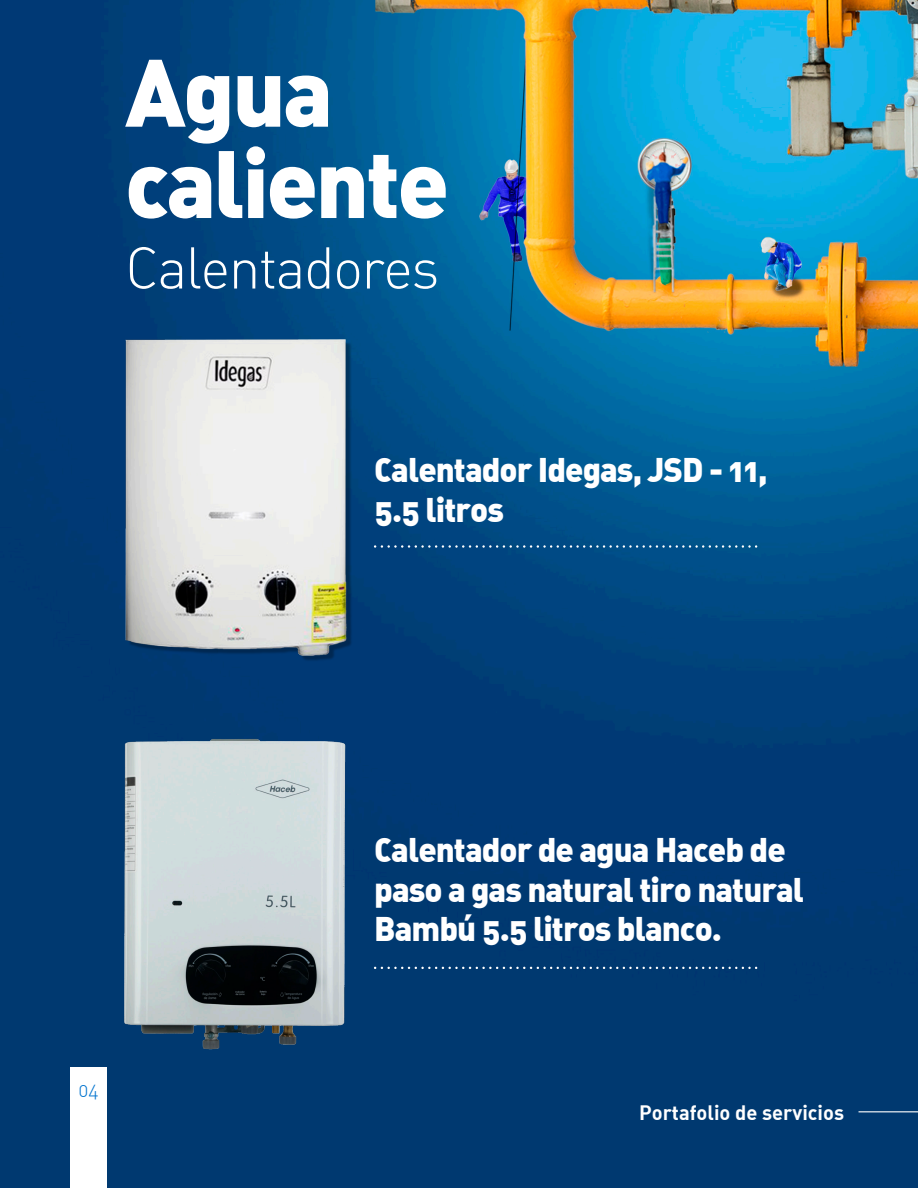
<style>
.page{position:relative;width:918px;height:1188px;background:#fff}
.page>*{position:absolute;margin:0;border:0;box-sizing:border-box;transform-origin:0 0}
.t1{font:94.05px/91.3px "DIN Black Alternate";letter-spacing:-.03em;color:#fff}
.t2{font:57.9px "DIN Light Alternate";letter-spacing:-.03em;color:#fff}
.t3{font:33.45px/39.6px "DIN Black Alternate";letter-spacing:-.03em;color:#fff}
.t4{font:20.4px "DIN Bold Alternate";color:#fff}
.t5{font:19.65px "DIN Light Alternate";color:#0073ce}
</style>
<div class="page">
<img style="left:0;top:0;width:918px;height:1188px">
<svg style="left:434px;top:967px;width:323px;height:2px"></svg>
<svg style="left:419px;top:545px;width:338px;height:3px"></svg>
<img style="left:56px;top:317px;width:363px;height:363px">
<img style="left:29px;top:691px;width:405px;height:405px">
<div style="left:71px;top:1068px;width:36px;height:120px;background:#fff"></div>
<hr style="left:859px;top:1111px;width:59px;height:1px;background:#fff">
<h1 class="t1" style="left:125px;top:42px;width:326px">Agua caliente</h1>
<h2 class="t2" style="left:125px;top:232px;width:316px">Calentadores</h2>
<p class="t3" style="left:374px;top:449px;width:395px">Calentador Idegas, JSD - 11,<br>5.5 litros</p>
<p class="t5" style="left:78px;top:1078px;width:22px">04</p>
<p class="t3" style="left:374px;top:828px;width:431px">Calentador de agua Haceb de paso a gas natural tiro natural<br>Bambú 5.5 litros blanco.</p>
<p class="t4" style="left:639px;top:1099px;width:206px">Portafolio de servicios</p>
</div>
